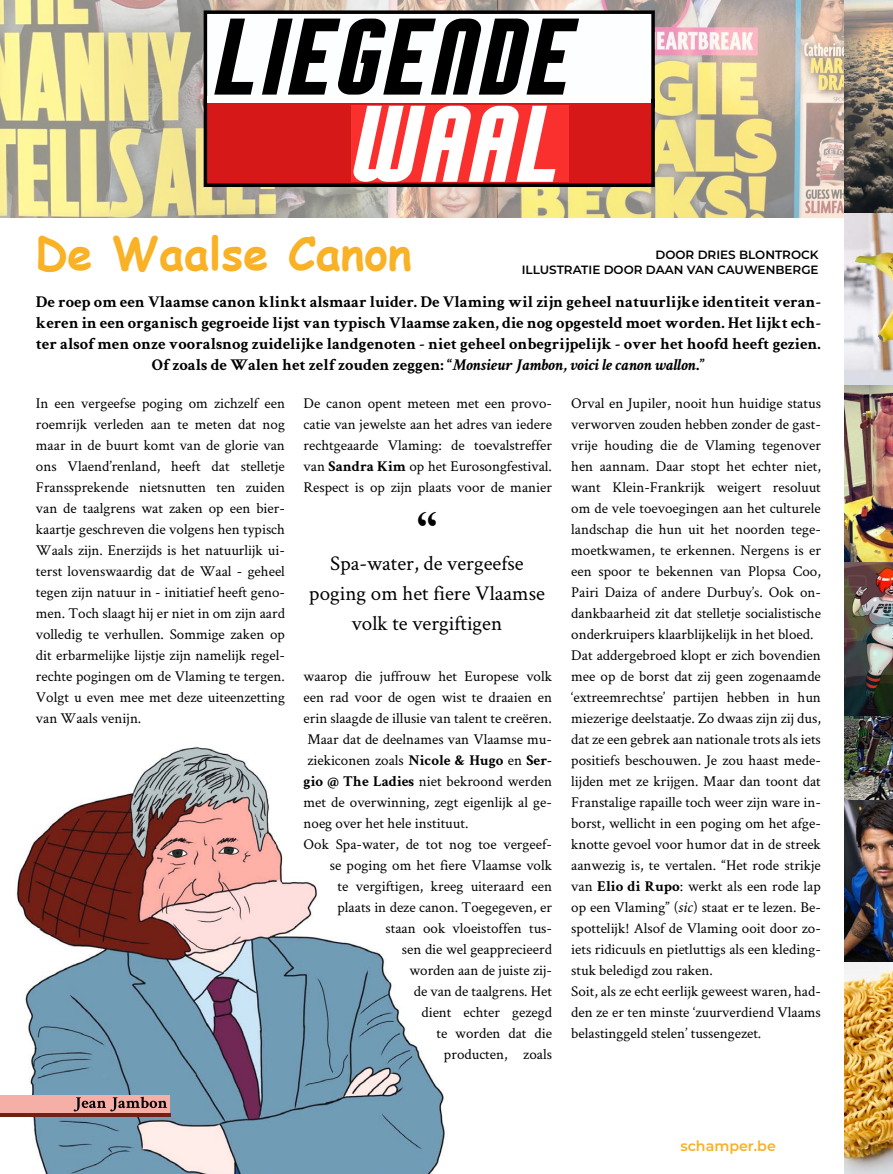
<style>
.page{position:relative;width:893px;height:1174px;background:#fff}
.page>*{position:absolute;margin:0;border:0;box-sizing:border-box;transform-origin:0 0}
.Aankondiging{font:italic 57px "Broadsheet Bubble";color:#000;scale:1.15 1}
.t1{font:italic 57px "Broadsheet Bubble";color:#fff;scale:1.15 1}
.Titel{font:700 45px "Comic Sans MS";color:#f9b126}
.t2{font:700 45px "Perpetua";color:#000}
.t3{font:21px/30px "Crimson Text";color:#000;text-align:center}
.t4{font:700 16.5px/21px "Crimson Text";color:#000;text-align:center}
.t5{font:15px/21px "Crimson Text";color:#000;text-align:justify}
.t6{font:600 14.25px "Montserrat";color:#f9b126}
.Credits{font:600 12px "Montserrat";color:#000}
.s1{font-style:italic}
.s2{font-weight:700}
.s3{font-family:"Minion Pro";font-style:italic}
</style>
<div class="page">
<img style="left:0;top:747px;width:445px;height:427px">
<img style="left:0;top:0;width:844px;height:217px">
<div style="left:204px;top:10px;width:451px;height:98px;background:#fdfeff;border:3px solid #000"></div>
<svg style="left:204px;top:99px;width:451px;height:88px;background:#d92422"></svg>
<div style="left:207px;top:96px;width:444px;height:6px;background:#fff"></div>
<div style="left:0;top:1095px;width:170px;height:18px;background:#f6afa6"></div>
<svg style="left:74px;top:1096px;width:93px;height:15px"></svg>
<hr style="left:0;top:1113px;width:171px;height:3px;background:#722115">
<img style="left:844px;top:0;width:49px;height:962px">
<img style="left:844px;top:962px;width:49px;height:212px">
<p class="Aankondiging" style="left:214px;top:42px;width:333px">LIEGENDE</p>
<h1 class="t1" style="left:351px;top:129px;width:205px">WAAL</h1>
<p class="Titel" style="left:35px;top:220px;width:378px">De Waalse Canon</p>
<p class="Credits" style="left:655px;top:246px;width:165px">DOOR DRIES BLONTROCK</p>
<p class="Credits" style="left:522px;top:261px;width:298px">ILLUSTRATIE DOOR DAAN VAN CAUWENBERGE</p>
<p class="t4" style="left:36px;top:291px;width:786px">De roep om een Vlaamse canon klinkt alsmaar luider. De Vlaming wil zijn geheel natuurlijke identiteit veran&shy;keren in een organisch gegroeide lijst van typisch Vlaamse zaken, die nog opgesteld moet worden. Het lijkt ech&shy;ter alsof men onze vooralsnog zuidelijke landgenoten - niet geheel onbegrijpelijk - over het hoofd heeft gezien.<br>Of zoals de Walen het zelf zouden zeggen: “<span class="s1">Monsieur Jambon, voici le canon wallon</span>.”</p>
<p class="t5" style="left:36px;top:392px;width:251px">In een vergeefse poging om zichzelf een roemrijk verleden aan te meten dat nog maar in de buurt komt van de glorie van ons Vlaend’renland, heeft dat stelletje Franssprekende nietsnutten ten zuiden van de taalgrens wat zaken op een bier&shy;kaartje geschreven die volgens hen typisch Waals zijn. Enerzijds is het natuurlijk ui&shy;terst lovenswaardig dat de Waal - geheel tegen zijn natuur in - initiatief heeft geno&shy;men. Toch slaagt hij er niet in om zijn aard volledig te verhullen. Sommige zaken op dit erbarmelijke lijstje zijn namelijk regel&shy;rechte pogingen om de Vlaming te tergen.<br>Volgt u even mee met deze uiteenzetting van Waals venijn.</p>
<p class="t5" style="left:304px;top:392px;width:250px">De canon opent meteen met een provo&shy;catie van jewelste aan het adres van iedere rechtgeaarde Vlaming: de toevalstreffer van <span class="s2">Sandra Kim</span> op het Eurosongfestival.<br>Respect is op zijn plaats voor de manier</p>
<p class="t5" style="left:571px;top:392px;width:251px">Orval en Jupiler, nooit hun huidige status verworven zouden hebben zonder de gast&shy;vrije houding die de Vlaming tegenover hen aannam. Daar stopt het echter niet, want Klein-Frankrijk weigert resoluut om de vele toevoegingen aan het culturele landschap die hun uit het noorden tege&shy;moetkwamen, te erkennen. Nergens is er een spoor te bekennen van Plopsa Coo, Pairi Daiza of andere Durbuy’s. Ook on&shy;dankbaarheid zit dat stelletje socialistische onderkruipers klaarblijkelijk in het bloed.</p>
<p class="t5" style="left:571px;top:644px;width:251px">Dat addergebroed klopt er zich bovendien mee op de borst dat zij geen zogenaamde ‘extreemrechtse’ partijen hebben in hun miezerige deelstaatje. Zo dwaas zijn zij dus, dat ze een gebrek aan nationale trots als iets positiefs beschouwen. Je zou haast mede&shy;lijden met ze krijgen. Maar dan toont dat Franstalige rapaille toch weer zijn ware in&shy;borst, wellicht in een poging om het afge&shy;knotte gevoel voor humor dat in de streek aanwezig is, te vertalen. “Het rode strikje van <span class="s2">Elio di Rupo</span>: werkt als een rode lap op een Vlaming” (<span class="s3">sic</span>) staat er te lezen. Be&shy;spottelijk! Alsof de Vlaming ooit door zo&shy;iets ridicuuls en pietluttigs als een kleding&shy;stuk beledigd zou raken.</p>
<p class="t5" style="left:571px;top:980px;width:251px">Soit, als ze echt eerlijk geweest waren, had&shy;den ze er ten minste ‘zuurverdiend Vlaams belastinggeld stelen’ tussengezet.</p>
<p class="t2" style="left:417px;top:499px;width:22px">“</p>
<p class="t3" style="left:309px;top:548px;width:237px">Spa-water, de vergeefse poging om het fiere Vlaamse volk te vergiftigen</p>
<p class="t5" style="left:304px;top:665px;width:250px">waarop die juffrouw het Europese volk een rad voor de ogen wist te draaien en erin slaagde de illusie van talent te creëren.<br>Maar dat de deelnames van Vlaamse mu&shy;ziekiconen zoals <span class="s2">Nicole &amp; Hugo</span> en <span class="s2">Ser&shy;gio @ The Ladies</span> niet bekroond werden met de overwinning, zegt eigenlijk al ge&shy;noeg over het hele instituut.</p>
<p class="t5" style="left:304px;top:833px;width:250px;text-align:right">Ook Spa-water, de tot nog toe vergeef&shy;se poging om het fiere Vlaamse volk<br>te vergiftigen, kreeg uiteraard een plaats in deze canon. Toegegeven, er staan ook vloeistoffen tus-<br>sen die wel geapprecieerd<br>worden aan de juiste zij-<br>de van de taalgrens. Het<br>dient echter gezegd<br>te worden dat die<br>producten, zoals</p>
<p class="t6" style="left:680px;top:1135px;width:97px">schamper.be</p>
</div>
